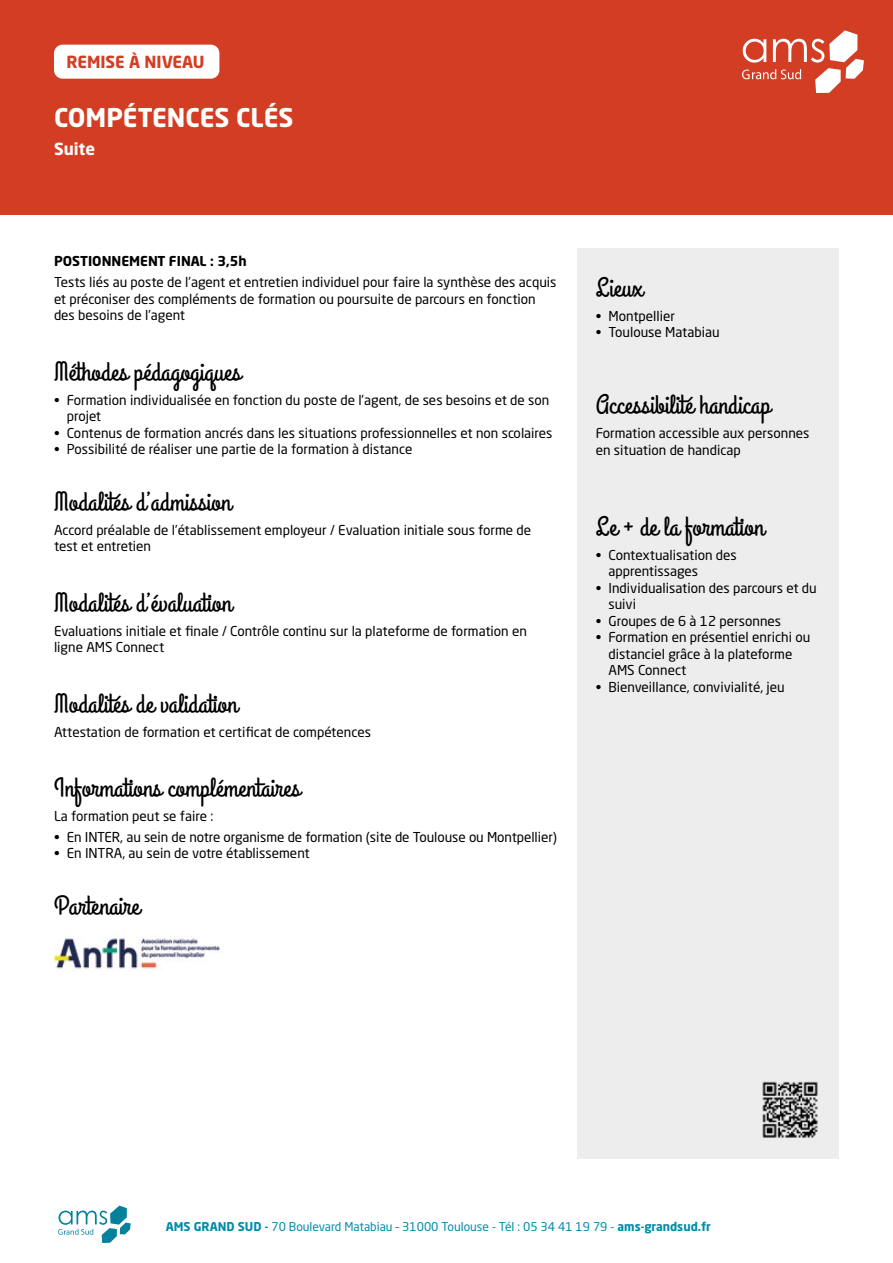
<style>
.page{position:relative;width:893px;height:1263px;background:#fff}
.page>*{position:absolute;margin:0;border:0;box-sizing:border-box;transform-origin:0 0}
.t1{font:27px "Grand Hotel";color:#000}
.t2{font:700 25.5px "Neo Sans W1 G";color:#fff}
.t3{font:700 16.5px "Neo Sans W1 G";color:#d33d23}
.t4{font:700 16.5px "Neo Sans W1 G";color:#fff}
.t5{font:13.5px/16.5px "Neo Sans W1 G";color:#000}
.t6{font:700 13.5px "Neo Sans W1 G";color:#000}
.t7{font:12px "Neo Sans W1 G";color:#008da9}
.s1{font-weight:700}
</style>
<div class="page">
<svg style="left:58px;top:1205px;width:73px;height:38px"></svg>
<div style="left:0;top:0;width:893px;height:214px;background:#d33d23"></div>
<svg style="left:742px;top:30px;width:122px;height:63px"></svg>
<div style="left:577px;top:249px;width:262px;height:910px;background:#ededed"></div>
<img style="left:762px;top:1081px;width:56px;height:57px">
<div style="left:54px;top:45px;width:165px;height:34px;background:#fff;border-radius:9px"></div>
<img style="left:54px;top:938px;width:166px;height:32px">
<p class="t3" style="left:67px;top:51px;width:139px">REMISE À NIVEAU</p>
<h2 class="t2" style="left:54px;top:101px;width:241px">COMPÉTENCES CLÉS</h2>
<p class="t4" style="left:54px;top:138px;width:43px">Suite</p>
<p class="t6" style="left:54px;top:253px;width:194px">POSTIONNEMENT FINAL : 3,5h</p>
<p class="t5" style="left:54px;top:274px;width:504px">Tests liés au poste de l’agent et entretien individuel pour faire la synthèse des acquis et préconiser des compléments de formation ou poursuite de parcours en fonction des besoins de l’agent</p>
<h1 class="t1" style="left:54px;top:354px;width:189px">Méthodes pédagogiques</h1>
<p class="t5" style="left:67px;top:391px;width:484px;text-indent:-13px">• Formation individualisée en fonction du poste de l’agent, de ses besoins et de son projet</p>
<p class="t5" style="left:54px;top:424px;width:500px">• Contenus de formation ancrés dans les situations professionnelles et non scolaires</p>
<p class="t5" style="left:54px;top:441px;width:360px">• Possibilité de réaliser une partie de la formation à distance</p>
<h1 class="t1" style="left:54px;top:484px;width:179px">Modalités d’admission</h1>
<p class="t5" style="left:54px;top:521px;width:479px">Accord préalable de l’établissement employeur / Evaluation initiale sous forme de test et entretien</p>
<h1 class="t1" style="left:54px;top:585px;width:179px">Modalités d’évaluation</h1>
<p class="t5" style="left:54px;top:622px;width:474px">Evaluations initiale et finale / Contrôle continu sur la plateforme de formation en ligne AMS Connect</p>
<h1 class="t1" style="left:54px;top:686px;width:185px">Modalités de validation</h1>
<p class="t5" style="left:54px;top:723px;width:319px">Attestation de formation et certificat de compétences</p>
<h1 class="t1" style="left:54px;top:770px;width:248px">Informations complémentaires</h1>
<p class="t5" style="left:54px;top:808px;width:161px">La formation peut se faire :</p>
<p class="t5" style="left:54px;top:828px;width:504px">• En INTER, au sein de notre organisme de formation (site de Toulouse ou Montpellier)</p>
<p class="t5" style="left:54px;top:845px;width:257px">• En INTRA, au sein de votre établissement</p>
<h1 class="t1" style="left:54px;top:888px;width:87px">Partenaire</h1>
<h1 class="t1" style="left:596px;top:270px;width:49px">Lieux</h1>
<p class="t5" style="left:596px;top:307px;width:81px">• Montpellier</p>
<p class="t5" style="left:596px;top:324px;width:125px">• Toulouse Matabiau</p>
<h1 class="t1" style="left:596px;top:387px;width:176px">Accessibilité handicap</h1>
<p class="t5" style="left:596px;top:425px;width:215px">Formation accessible aux personnes en situation de handicap</p>
<h1 class="t1" style="left:596px;top:509px;width:170px">Le + de la formation</h1>
<p class="t5" style="left:608px;top:546px;width:130px;text-indent:-13px">• Contextualisation des apprentissages</p>
<p class="t5" style="left:608px;top:579px;width:210px;text-indent:-13px">• Individualisation des parcours et du suivi</p>
<p class="t5" style="left:596px;top:612px;width:187px">• Groupes de 6 à 12 personnes</p>
<p class="t5" style="left:608px;top:629px;width:203px;text-indent:-13px">• Formation en présentiel enrichi ou distanciel grâce à la plateforme<br>AMS Connect</p>
<p class="t5" style="left:596px;top:678px;width:191px">• Bienveillance, convivialité, jeu</p>
<p class="t7" style="left:166px;top:1219px;width:547px"><span class="s1">AMS GRAND SUD -</span> 70 Boulevard Matabiau – 31000 Toulouse - Tél : 05 34 41 19 79 - <span class="s1">ams-grandsud.fr</span></p>
</div>
